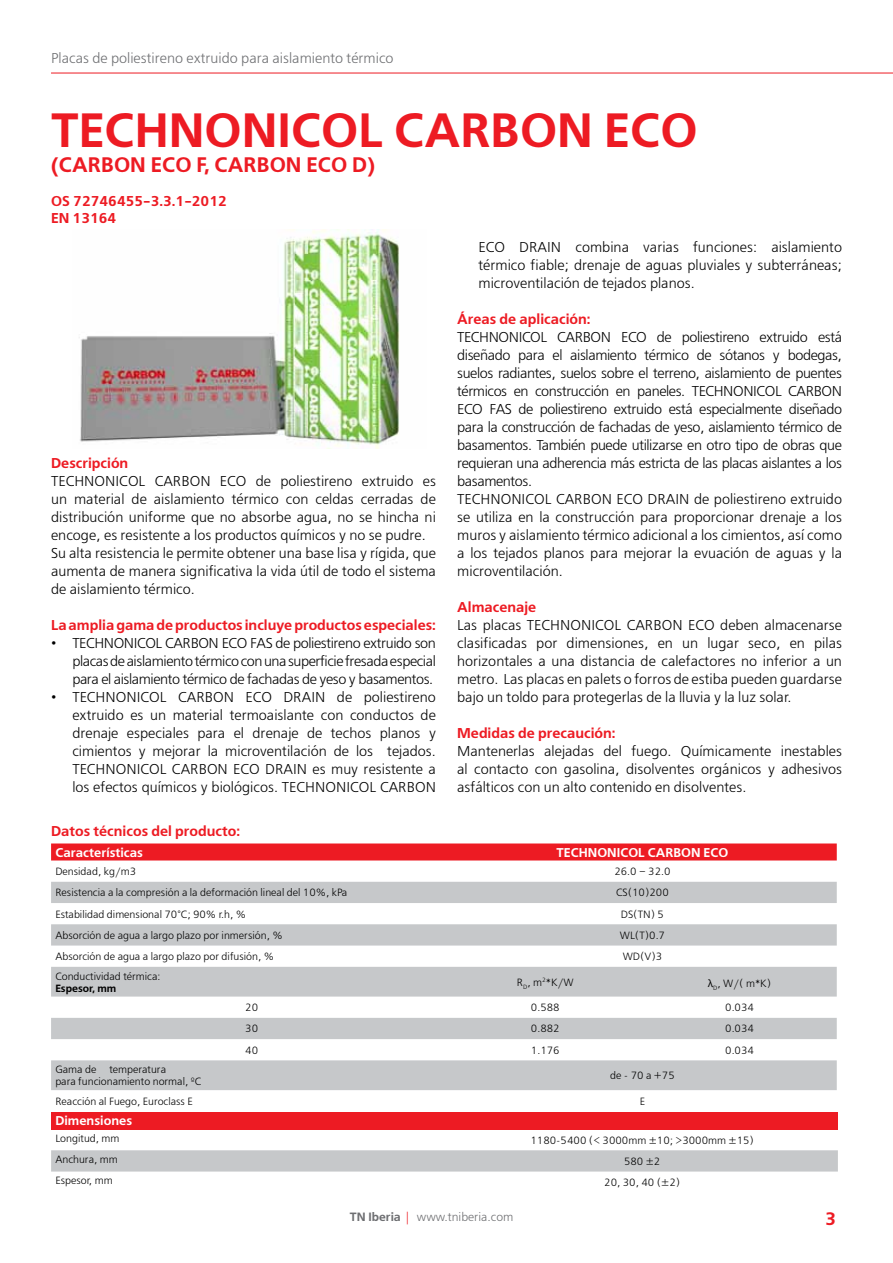
<style>
.page{position:relative;width:893px;height:1263px;background:#fff}
.page>*{position:absolute;margin:0;border:0;box-sizing:border-box;transform-origin:0 0}
.t1{font:600 48px "Free Set";color:#ed1b23}
.t2{font:600 21px "Free Set";color:#ed1b23}
.t3{font:600 18px "Free Set";color:#ed1b23}
.t4{font:300 14.25px/18px "Free Set";color:#000;text-align:justify}
.t5{font:300 14.25px/18px "Free Set";letter-spacing:-.03em;color:#000}
.t6{font:600 14.25px/17.1px "Free Set";color:#ed1b23}
.t7{font:300 14.25px "Free Set";color:#6d6e71}
.t8{font:600 12.75px "Free Set";color:#fff}
.t9{font:300 12px "Free Set";color:#6d6e71}
.t10{font:300 10.5px/12px "Free Set";color:#000}
.t11{font:600 10.5px "Free Set";color:#000}
.s1{font-family:"Helvetica Neue";font-weight:400}
.s2{font-weight:600}
.s3{color:#ed1b23}
</style>
<div class="page">
<hr style="left:51px;top:73px;width:842px;height:1px;background:#ed1b23">
<div style="left:51px;top:843px;width:786px;height:17px;background:#ed1b23"></div>
<svg style="left:51px;top:882px;width:786px;height:208px;fill:#c6c8ca"></svg>
<div style="left:51px;top:967px;width:786px;height:29px;background:#c6c8ca"></div>
<img style="left:79px;top:230px;width:321px;height:219px">
<div style="left:51px;top:1112px;width:787px;height:17px;background:#ed1b23"></div>
<div style="left:51px;top:1150px;width:787px;height:21px;background:#c6c8ca"></div>
<p class="t7" style="left:51px;top:50px;width:344px">Placas de poliestireno extruido para aislamiento térmico</p>
<h1 class="t1" style="left:51px;top:101px;width:648px">TECHNONICOL CARBON ECO</h1>
<h2 class="t2" style="left:51px;top:152px;width:326px">(CARBON ECO F, CARBON ECO D)</h2>
<p class="t6" style="left:51px;top:193px;width:177px">OS 72746455-3.3.1-2012<br>EN 13164</p>
<p class="t6" style="left:51px;top:455px;width:79px">Descripción</p>
<p class="t4" style="left:51px;top:472px;width:386px;text-align:left">TECHNONICOL CARBON ECO de poliestireno extruido es un material de aislamiento térmico con celdas cerradas de distribución uniforme que no absorbe agua, no se hincha ni encoge, es resistente a los productos químicos y no se pudre.<br>Su alta resistencia le permite obtener una base lisa y rígida, que aumenta de manera significativa la vida útil de todo el sistema de aislamiento térmico.</p>
<p class="t6" style="left:51px;top:617px;width:386px">La amplia gama de productos incluye productos especiales:</p>
<p class="t4" style="left:72px;top:634px;width:365px;text-indent:-21px">• TECHNONICOL CARBON ECO FAS de poliestireno extruido son placas de aislamiento térmico con una superficie fresada especial para el aislamiento térmico de fachadas de yeso y basamentos.</p>
<p class="t4" style="left:72px;top:688px;width:365px;text-indent:-21px">• TECHNONICOL CARBON ECO DRAIN de poliestireno extruido es un material termoaislante con conductos de drenaje especiales para el drenaje de techos planos y cimientos y mejorar la microventilación de los tejados.<br>TECHNONICOL CARBON ECO DRAIN es muy resistente a los efectos químicos y biológicos. TECHNONICOL CARBON</p>
<p class="t4" style="left:478px;top:238px;width:365px">ECO DRAIN combina varias funciones: aislamiento térmico fiable; drenaje de aguas pluviales y subterráneas; microventilación de tejados planos.</p>
<p class="t6" style="left:457px;top:311px;width:135px">Áreas de aplicación:</p>
<p class="t5" style="left:457px;top:328px;width:386px">TECHNONICOL CARBON ECO de poliestireno extruido está diseñado para el aislamiento térmico de sótanos y bodegas, suelos radiantes, suelos sobre el terreno, aislamiento de puentes térmicos en construcción en paneles. TECHNONICOL CARBON ECO FAS de poliestireno extruido está especialmente diseñado para la construcción de fachadas de yeso, aislamiento térmico de basamentos. También puede utilizarse en otro tipo de obras que requieran una adherencia más estricta de las placas aislantes a los basamentos.<br>TECHNONICOL CARBON ECO DRAIN de poliestireno extruido se utiliza en la construcción para proporcionar drenaje a los muros y aislamiento térmico adicional a los cimientos, así como a los tejados planos para mejorar la evuación de aguas y la microventilación.</p>
<p class="t6" style="left:457px;top:599px;width:81px">Almacenaje</p>
<p class="t4" style="left:457px;top:616px;width:386px">Las placas TECHNONICOL CARBON ECO deben almacenarse clasificadas por dimensiones, en un lugar seco, en pilas horizontales a una distancia de calefactores no inferior a un metro. Las placas en palets o forros de estiba pueden guardarse bajo un toldo para protegerlas de la lluvia y la luz solar.</p>
<p class="t6" style="left:457px;top:725px;width:160px">Medidas de precaución:</p>
<p class="t4" style="left:457px;top:742px;width:386px">Mantenerlas alejadas del fuego. Químicamente inestables al contacto con gasolina, disolventes orgánicos y adhesivos asfálticos con un alto contenido en disolventes.</p>
<p class="t6" style="left:51px;top:822px;width:190px">Datos técnicos del producto:</p>
<p class="t8" style="left:55px;top:845px;width:89px">Características</p>
<p class="t8" style="left:557px;top:845px;width:173px">TECHNONICOL CARBON ECO</p>
<p class="t10" style="left:55px;top:866px;width:82px">Densidad, kg/m3</p>
<p class="t10" style="left:614px;top:866px;width:58px">26.0 – 32.0</p>
<p class="t10" style="left:55px;top:887px;width:294px">Resistencia a la compresión a la deformación lineal del 10%, kPa</p>
<p class="t10" style="left:616px;top:887px;width:54px">CS(10)200</p>
<p class="t10" style="left:55px;top:908px;width:192px">Estabilidad dimensional 70°C; 90% r.h, %</p>
<p class="t10" style="left:621px;top:908px;width:45px">DS(TN) 5</p>
<p class="t10" style="left:55px;top:929px;width:229px">Absorción de agua a largo plazo por inmersión, %</p>
<p class="t10" style="left:620px;top:929px;width:47px">WL(T)0.7</p>
<p class="t10" style="left:55px;top:951px;width:220px">Absorción de agua a largo plazo por difusión, %</p>
<p class="t10" style="left:623px;top:951px;width:41px">WD(V)3</p>
<p class="t10" style="left:55px;top:970px;width:107px">Conductividad térmica:</p>
<p class="t11" style="left:55px;top:982px;width:63px">Espesor, mm</p>
<p class="t10" style="left:517px;top:976px;width:58px">R<sub>D</sub>, m<sup>2</sup>*К/W</p>
<p class="t10" style="left:708px;top:977px;width:65px"><span class="s1">λ</span><sub>D</sub>, W/( m*К)</p>
<p class="t10" style="left:245px;top:1002px;width:14px">20</p>
<p class="t10" style="left:531px;top:1002px;width:30px">0.588</p>
<p class="t10" style="left:725px;top:1002px;width:30px">0.034</p>
<p class="t10" style="left:245px;top:1023px;width:14px">30</p>
<p class="t10" style="left:531px;top:1023px;width:30px">0.882</p>
<p class="t10" style="left:725px;top:1023px;width:30px">0.034</p>
<p class="t10" style="left:245px;top:1044px;width:14px">40</p>
<p class="t10" style="left:531px;top:1044px;width:30px">1.176</p>
<p class="t10" style="left:725px;top:1044px;width:30px">0.034</p>
<p class="t10" style="left:55px;top:1064px;width:147px">Gama de temperatura<br>para funcionamiento normal, ºC</p>
<p class="t10" style="left:610px;top:1070px;width:66px">de - 70 a +75</p>
<p class="t10" style="left:55px;top:1095px;width:139px">Reacción al Fuego, Euroclass E</p>
<p class="t10" style="left:640px;top:1095px;width:7px">E</p>
<p class="t8" style="left:55px;top:1113px;width:78px">Dimensiones</p>
<p class="t10" style="left:55px;top:1132px;width:66px">Longitud, mm</p>
<p class="t10" style="left:530px;top:1134px;width:225px">1180-5400 (&lt; 3000mm ±10; &gt;3000mm ±15)</p>
<p class="t10" style="left:55px;top:1153px;width:64px">Anchura, mm</p>
<p class="t10" style="left:624px;top:1155px;width:38px">580 ±2</p>
<p class="t10" style="left:55px;top:1175px;width:59px">Espesor, mm</p>
<p class="t10" style="left:604px;top:1177px;width:78px">20, 30, 40 (±2)</p>
<p class="t9" style="left:350px;top:1210px;width:165px"><span class="s2">TN Iberia</span> <span class="s3">|</span> www.tniberia.com</p>
<p class="t3" style="left:825px;top:1208px;width:13px">3</p>
</div>
